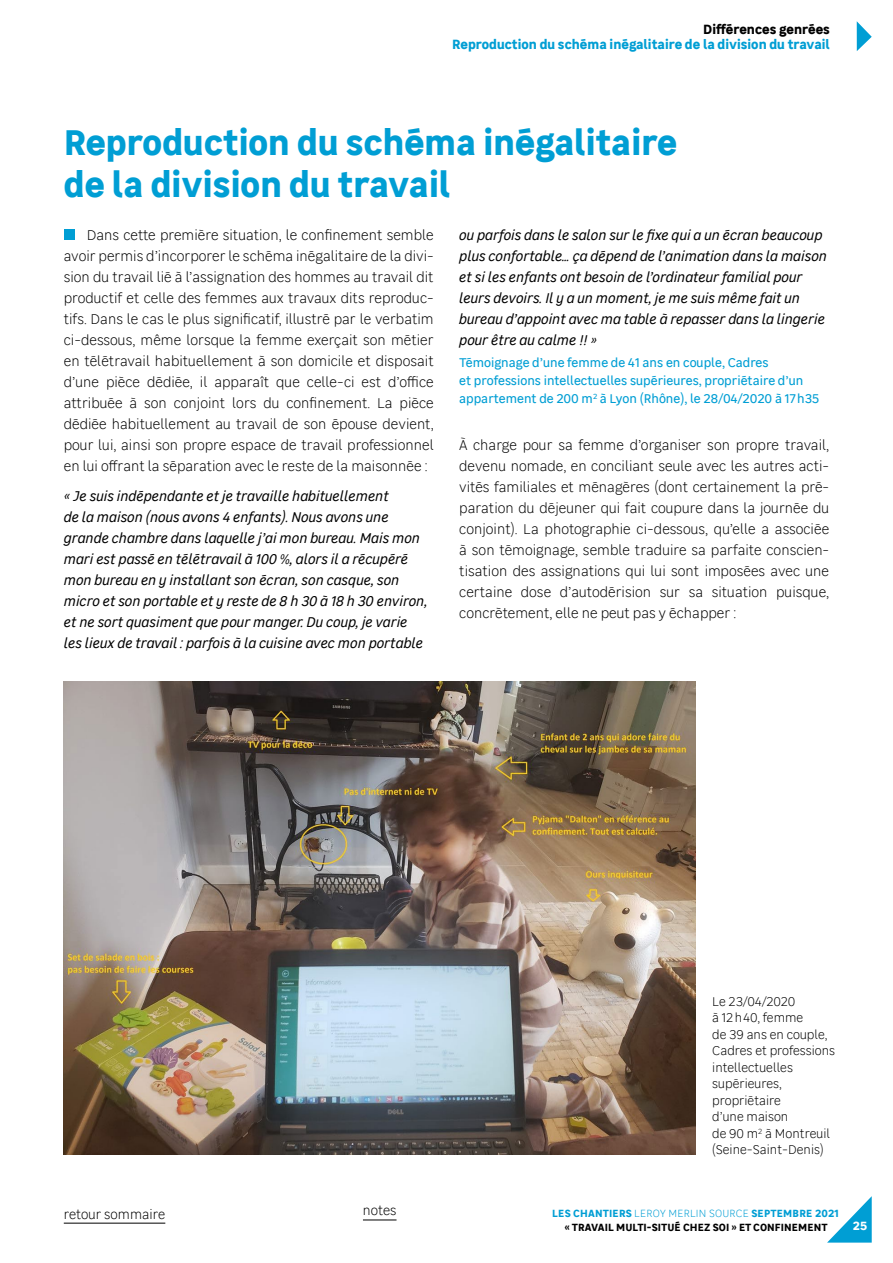
<style>
.page{position:relative;width:893px;height:1263px;background:#fff}
.page>*{position:absolute;margin:0;border:0;box-sizing:border-box;transform-origin:0 0}
.t1{font:700 36px/42px "Leroy Merlin Sans";color:#009ed4}
.t2{font:300 14.25px/21px "Leroy Merlin Sans";color:#000;text-align:justify}
.t3{font:italic 14.25px/21px "Leroy Merlin Sans";color:#000}
.t4{font:700 13.5px "Leroy Merlin Sans";color:#009ed4}
.t5{font:300 13.5px "Leroy Merlin Sans";color:#000}
.t6{font:700 13.5px "Leroy Merlin Sans";color:#000}
.t7{font:12.75px/18px "Leroy Merlin Sans";color:#009ed4}
.t8{font:300 12.75px/16.5px "Leroy Merlin Sans";color:#000}
.t9{font:700 12px "Leroy Merlin Sans";color:#fff}
.t10{font:700 10.5px/13.5px "Leroy Merlin Sans";letter-spacing:.01em;color:#000;text-align:center}
.s1{color:#009ed4}
.s2{font-weight:300;color:#009ed4}
</style>
<div class="page">
<svg style="left:857px;top:21px;width:15px;height:30px"></svg>
<div style="left:64px;top:229px;width:10px;height:11px;background:#009ed4"></div>
<img style="left:64px;top:681px;width:631px;height:474px">
<svg style="left:827px;top:1196px;width:45px;height:46px"></svg>
<hr style="left:64px;top:1223px;width:101px;height:1px;background:#000">
<hr style="left:363px;top:1219px;width:34px;height:1px;background:#000">
<p class="t6" style="left:703px;top:19px;width:128px">Différences genrées</p>
<p class="t4" style="left:452px;top:34px;width:379px">Reproduction du schéma inégalitaire de la division du travail</p>
<h1 class="t1" style="left:64px;top:120px;width:615px">Reproduction du schéma inégalitaire de la division du travail</h1>
<p class="t2" style="left:64px;top:224px;width:371px;text-indent:23px">Dans cette première situation, le confinement semble avoir permis d’incorporer le schéma inégalitaire de la divi&shy;sion du travail lié à l’assignation des hommes au travail dit productif et celle des femmes aux travaux dits reproduc&shy;tifs. Dans le cas le plus significatif, illustré par le verbatim ci-dessous, même lorsque la femme exerçait son métier en télétravail habituellement à son domicile et disposait d’une pièce dédiée, il apparaît que celle-ci est d’office attribuée à son conjoint lors du confinement. La pièce dédiée habituellement au travail de son épouse devient, pour lui, ainsi son propre espace de travail professionnel en lui offrant la séparation avec le reste de la maisonnée :</p>
<p class="t3" style="left:64px;top:484px;width:365px">« Je suis indépendante et je travaille habituellement<br>de la maison (nous avons 4 enfants). Nous avons une grande chambre dans laquelle j’ai mon bureau. Mais mon mari est passé en télétravail à 100 %, alors il a récupéré mon bureau en y installant son écran, son casque, son micro et son portable et y reste de 8 h 30 à 18 h 30 environ, et ne sort quasiment que pour manger. Du coup, je varie les lieux de travail : parfois à la cuisine avec mon portable</p>
<p class="t3" style="left:459px;top:223px;width:369px">ou parfois dans le salon sur le fixe qui a un écran beaucoup plus confortable… ça dépend de l’animation dans la maison et si les enfants ont besoin de l’ordinateur familial pour leurs devoirs. Il y a un moment, je me suis même fait un bureau d’appoint avec ma table à repasser dans la lingerie pour être au calme !! »</p>
<p class="t7" style="left:459px;top:353px;width:362px">Témoignage d’une femme de 41 ans en couple, Cadres<br>et professions intellectuelles supérieures, propriétaire d’un appartement de 200 m<sup>2</sup> à Lyon (Rhône), le 28/04/2020 à 17h35</p>
<p class="t2" style="left:459px;top:434px;width:371px">À charge pour sa femme d’organiser son propre travail, devenu nomade, en conciliant seule avec les autres acti&shy;vités familiales et ménagères (dont certainement la pré&shy;paration du déjeuner qui fait coupure dans la journée du conjoint). La photographie ci-dessous, qu’elle a associée à son témoignage, semble traduire sa parfaite conscien&shy;tisation des assignations qui lui sont imposées avec une certaine dose d’autodérision sur sa situation puisque, concrètement, elle ne peut pas y échapper :</p>
<p class="t5" style="left:64px;top:1205px;width:103px">retour sommaire</p>
<p class="t5" style="left:363px;top:1201px;width:35px">notes</p>
<p class="t8" style="left:712px;top:993px;width:124px">Le 23/04/2020<br>à 12h40, femme<br>de 39 ans en couple,<br>Cadres et professions intellectuelles supérieures, propriétaire<br>d’une maison<br>de 90 m<sup>2</sup> à Montreuil (Seine-Saint-Denis)</p>
<p class="t10" style="left:552px;top:1206px;width:288px"><span class="s1">LES CHANTIERS</span> <span class="s2">LEROY MERLIN SOURCE</span> <span class="s1">SEPTEMBRE 2021 </span>« TRAVAIL MULTI-SITUÉ CHEZ SOI » ET CONFINEMENT</p>
<p class="t9" style="left:853px;top:1216px;width:16px">25</p>
</div>
